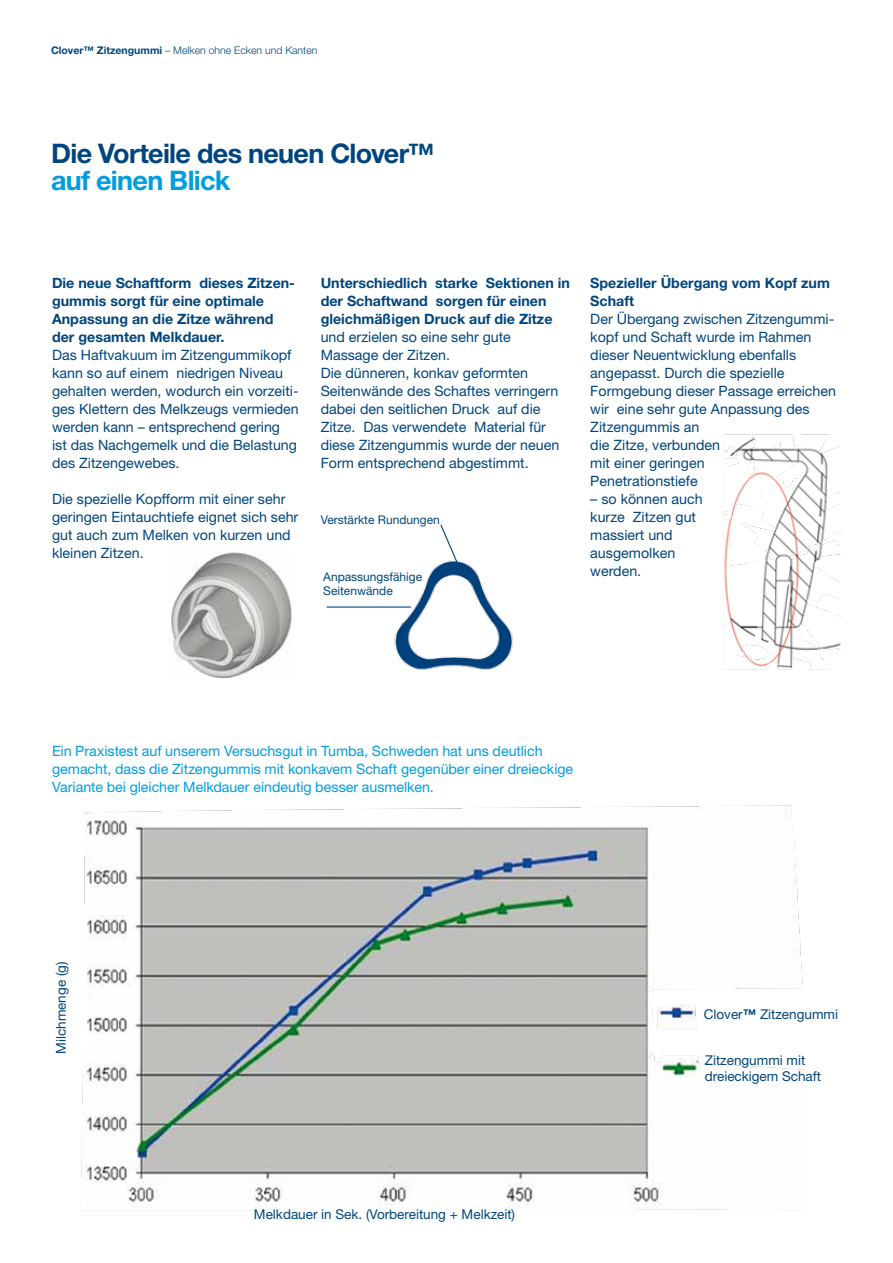
<style>
.page{position:relative;width:893px;height:1263px;background:#fff}
.page>*{position:absolute;margin:0;border:0;box-sizing:border-box;transform-origin:0 0}
.t1{font:700 27px "Helvetica Neue LT Std";letter-spacing:-.025em;color:#00457d}
.t2{font:700 27px "Helvetica Neue LT Std";letter-spacing:-.025em;color:#009ee0}
.t3{font:14.25px/18px "Helvetica Neue LT Std";color:#00457d}
.t4{font:700 14.25px/18px "Helvetica Neue LT Std";color:#00457d}
.t5{font:14.25px/18px "Helvetica Neue LT Std";letter-spacing:-.005em;color:#009ee0}
.t6{font:13.5px/16.2px "Helvetica Neue LT Std";color:#00457d}
.t7{font:12px/14.4px "Helvetica Neue LT Std";color:#00457d}
.t8{font:300 10.5px "Helvetica Neue LT Std";color:#00457d}
.s1{font-weight:700}
.s2{font-weight:400}
</style>
<div class="page">
<img style="left:171px;top:552px;width:121px;height:127px">
<img style="left:394px;top:560px;width:119px;height:110px">
<svg style="left:439px;top:524px;width:19px;height:39px"></svg>
<hr style="left:327px;top:606px;width:84px;height:2px;background:#00457d">
<img style="left:724px;top:434px;width:117px;height:236px">
<img style="left:81px;top:805px;width:723px;height:406px">
<div style="left:254px;top:1209px;width:381px;height:31px;background:#fff"></div>
<div style="left:56px;top:905px;width:31px;height:149px;background:#fff"></div>
<p class="t8" style="left:51px;top:44px;width:268px"><span class="s1">Clover™ Zitzengummi</span> – Melken ohne Ecken und Kanten</p>
<p class="t1" style="left:51px;top:137px;width:385px">Die Vorteile des neuen Clover™</p>
<p class="t2" style="left:51px;top:164px;width:181px">auf einen Blick</p>
<p class="t4" style="left:52px;top:274px;width:245px">Die neue Schaftform dieses Zitzen&shy;gummis sorgt für eine optimale<br>Anpassung an die Zitze während der gesamten Melkdauer.</p>
<p class="t3" style="left:52px;top:346px;width:248px">Das Haftvakuum im Zitzengummikopf kann so auf einem niedrigen Niveau gehalten werden, wodurch ein vorzeiti&shy;ges Klettern des Melkzeugs vermieden werden kann – entsprechend gering<br>ist das Nachgemelk und die Belastung des Zitzengewebes.</p>
<p class="t3" style="left:52px;top:490px;width:248px">Die spezielle Kopfform mit einer sehr geringen Eintauchtiefe eignet sich sehr gut auch zum Melken von kurzen und kleinen Zitzen.</p>
<p class="t4" style="left:321px;top:274px;width:251px">Unterschiedlich starke Sektionen in der Schaftwand sorgen für einen</p>
<p class="t4" style="left:321px;top:310px;width:233px">gleichmäßigen Druck auf die Zitze <span class="s2">und erzielen so eine sehr gute</span></p>
<p class="t3" style="left:321px;top:346px;width:131px">Massage der Zitzen.</p>
<p class="t3" style="left:321px;top:364px;width:239px">Die dünneren, konkav geformten<br>Seitenwände des Schaftes verringern</p>
<p class="t3" style="left:321px;top:400px;width:227px">dabei den seitlichen Druck auf die<br>Zitze. Das verwendete Material für</p>
<p class="t3" style="left:321px;top:436px;width:240px">diese Zitzengummis wurde der neuen<br>Form entsprechend abgestimmt.</p>
<p class="t7" style="left:321px;top:512px;width:121px">Verstärkte Rundungen</p>
<p class="t7" style="left:323px;top:569px;width:100px">Anpassungsfähige<br>Seitenwände</p>
<p class="t4" style="left:590px;top:274px;width:241px">Spezieller Übergang vom Kopf zum<br>Schaft</p>
<p class="t3" style="left:590px;top:310px;width:247px">Der Übergang zwischen Zitzengummi&shy;kopf und Schaft wurde im Rahmen dieser Neuentwicklung ebenfalls angepasst. Durch die spezielle<br>Formgebung dieser Passage erreichen wir eine sehr gute Anpassung des<br>Zitzengummis an<br>die Zitze, verbunden<br>mit einer geringen<br>Penetrationstiefe</p>
<p class="t3" style="left:590px;top:490px;width:114px">– so können auch kurze Zitzen gut massiert und ausgemolken werden.</p>
<p class="t5" style="left:52px;top:742px;width:523px">Ein Praxistest auf unserem Versuchsgut in Tumba, Schweden hat uns deutlich gemacht, dass die Zitzengummis mit konkavem Schaft gegenüber einer dreieckige<br>Variante bei gleicher Melkdauer eindeutig besser ausmelken.</p>
<p class="t6" style="left:53px;top:1054px;width:94px;rotate:-90deg">Milchmenge (g)</p>
<p class="t6" style="left:254px;top:1206px;width:263px">Melkdauer in Sek. (Vorbereitung + Melkzeit)</p>
<p class="t6" style="left:704px;top:1006px;width:136px">Clover<span class="s1">™</span> Zitzengummi</p>
<p class="t6" style="left:705px;top:1051px;width:118px">Zitzengummi mit dreieckigem Schaft</p>
</div>
